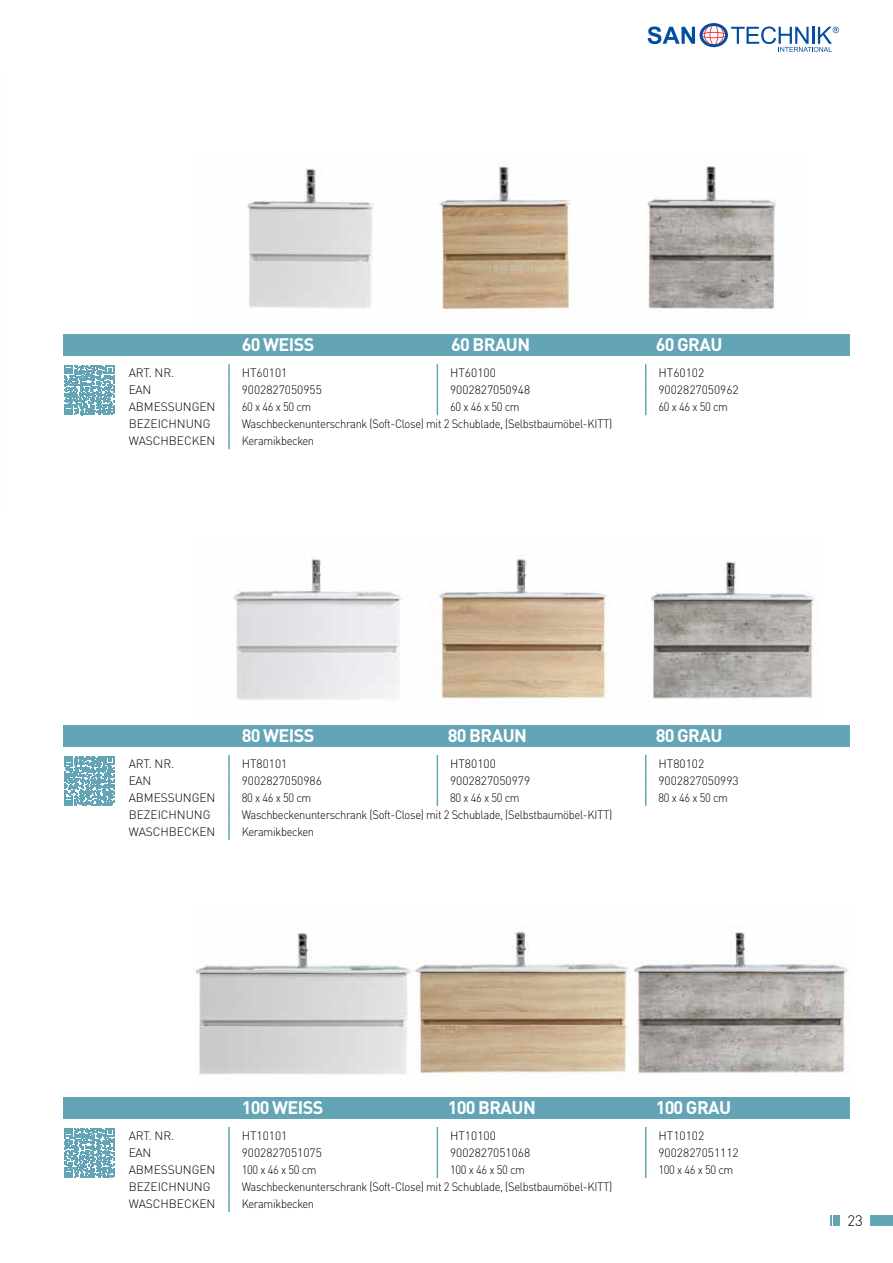
<style>
.page{position:relative;width:893px;height:1263px;background:#fff}
.page>*{position:absolute;margin:0;border:0;box-sizing:border-box;transform-origin:0 0}
.t1{font:700 18px "DIN Pro";letter-spacing:-.03em;color:#fff}
.t2{font:300 15px "DIN Pro";color:#000}
.t3{font:300 12px "DIN Pro";letter-spacing:-.03em;color:#000;scale:.93 1}
.t4{font:300 12px "DIN Pro";color:#000}
.t5{font:300 12px "DIN Pro";letter-spacing:-.005em;color:#000}
.t6{font:300 12px "DIN Pro";letter-spacing:-.03em;color:#000}
</style>
<div class="page">
<div style="left:63px;top:334px;width:787px;height:22px;background:#63a5b7"></div>
<svg style="left:228px;top:364px;width:2px;height:85px"></svg>
<svg style="left:437px;top:364px;width:1px;height:51px"></svg>
<svg style="left:645px;top:364px;width:1px;height:51px"></svg>
<svg style="left:64px;top:365px;width:50px;height:50px"></svg>
<img style="left:247px;top:168px;width:127px;height:140px">
<img style="left:439px;top:166px;width:337px;height:143px">
<div style="left:63px;top:725px;width:787px;height:21px;background:#63a5b7"></div>
<svg style="left:228px;top:755px;width:2px;height:85px"></svg>
<svg style="left:437px;top:755px;width:1px;height:51px"></svg>
<svg style="left:645px;top:755px;width:1px;height:51px"></svg>
<svg style="left:64px;top:756px;width:50px;height:50px"></svg>
<img style="left:227px;top:558px;width:170px;height:142px">
<img style="left:397px;top:558px;width:207px;height:151px">
<img style="left:604px;top:561px;width:211px;height:138px">
<div style="left:63px;top:1097px;width:787px;height:21px;background:#63a5b7"></div>
<svg style="left:228px;top:1127px;width:2px;height:85px"></svg>
<svg style="left:437px;top:1127px;width:1px;height:51px"></svg>
<svg style="left:645px;top:1127px;width:1px;height:51px"></svg>
<svg style="left:64px;top:1128px;width:50px;height:50px"></svg>
<img style="left:195px;top:932px;width:216px;height:143px">
<img style="left:411px;top:931px;width:208px;height:145px">
<img style="left:619px;top:931px;width:232px;height:143px">
<div style="left:870px;top:1215px;width:23px;height:11px;background:#63a5b7"></div>
<hr style="left:836px;top:1215px;width:4px;height:11px;background:#63a5b7">
<svg style="left:831px;top:1215px;width:5px;height:11px"></svg>
<svg style="left:648px;top:23px;width:191px;height:29px"></svg>
<h1 class="t1" style="left:242px;top:330px;width:74px">60 WEISS</h1>
<h1 class="t1" style="left:451px;top:330px;width:80px">60 BRAUN</h1>
<h1 class="t1" style="left:656px;top:330px;width:68px">60 GRAU</h1>
<p class="t6" style="left:129px;top:363px;width:47px">ART. NR.</p>
<p class="t4" style="left:242px;top:363px;width:47px">HT60101</p>
<p class="t4" style="left:450px;top:363px;width:47px">HT60100</p>
<p class="t4" style="left:658px;top:363px;width:47px">HT60102</p>
<p class="t4" style="left:129px;top:380px;width:24px">EAN</p>
<p class="t4" style="left:242px;top:380px;width:82px">9002827050955</p>
<p class="t4" style="left:450px;top:380px;width:82px">9002827050948</p>
<p class="t4" style="left:658px;top:380px;width:82px">9002827050962</p>
<p class="t5" style="left:129px;top:397px;width:88px">ABMESSUNGEN</p>
<p class="t3" style="left:242px;top:397px;width:76px">60 x 46 x 50 cm</p>
<p class="t3" style="left:450px;top:397px;width:76px">60 x 46 x 50 cm</p>
<p class="t3" style="left:658px;top:397px;width:76px">60 x 46 x 50 cm</p>
<p class="t5" style="left:129px;top:414px;width:83px">BEZEICHNUNG</p>
<p class="t3" style="left:242px;top:414px;width:400px">Waschbeckenunterschrank (Soft-Close) mit 2 Schublade, (Selbstbaumöbel-KITT)</p>
<p class="t5" style="left:129px;top:431px;width:88px">WASCHBECKEN</p>
<p class="t3" style="left:242px;top:431px;width:79px">Keramikbecken</p>
<h1 class="t1" style="left:242px;top:721px;width:74px">80 WEISS</h1>
<h1 class="t1" style="left:448px;top:721px;width:80px">80 BRAUN</h1>
<h1 class="t1" style="left:656px;top:721px;width:68px">80 GRAU</h1>
<p class="t6" style="left:129px;top:754px;width:47px">ART. NR.</p>
<p class="t4" style="left:242px;top:754px;width:47px">HT80101</p>
<p class="t4" style="left:450px;top:754px;width:47px">HT80100</p>
<p class="t4" style="left:658px;top:754px;width:47px">HT80102</p>
<p class="t4" style="left:129px;top:771px;width:24px">EAN</p>
<p class="t4" style="left:242px;top:771px;width:82px">9002827050986</p>
<p class="t4" style="left:450px;top:771px;width:82px">9002827050979</p>
<p class="t4" style="left:658px;top:771px;width:82px">9002827050993</p>
<p class="t5" style="left:129px;top:788px;width:88px">ABMESSUNGEN</p>
<p class="t3" style="left:242px;top:788px;width:76px">80 x 46 x 50 cm</p>
<p class="t3" style="left:450px;top:788px;width:76px">80 x 46 x 50 cm</p>
<p class="t3" style="left:658px;top:788px;width:76px">80 x 46 x 50 cm</p>
<p class="t5" style="left:129px;top:805px;width:83px">BEZEICHNUNG</p>
<p class="t3" style="left:242px;top:805px;width:400px">Waschbeckenunterschrank (Soft-Close) mit 2 Schublade, (Selbstbaumöbel-KITT)</p>
<p class="t5" style="left:129px;top:822px;width:88px">WASCHBECKEN</p>
<p class="t3" style="left:242px;top:822px;width:79px">Keramikbecken</p>
<h1 class="t1" style="left:242px;top:1093px;width:83px">100 WEISS</h1>
<h1 class="t1" style="left:448px;top:1093px;width:89px">100 BRAUN</h1>
<h1 class="t1" style="left:656px;top:1093px;width:77px">100 GRAU</h1>
<p class="t6" style="left:129px;top:1126px;width:47px">ART. NR.</p>
<p class="t4" style="left:242px;top:1126px;width:47px">HT10101</p>
<p class="t4" style="left:450px;top:1126px;width:47px">HT10100</p>
<p class="t4" style="left:658px;top:1126px;width:47px">HT10102</p>
<p class="t4" style="left:129px;top:1143px;width:24px">EAN</p>
<p class="t4" style="left:242px;top:1143px;width:82px">9002827051075</p>
<p class="t4" style="left:450px;top:1143px;width:82px">9002827051068</p>
<p class="t4" style="left:658px;top:1143px;width:82px">9002827051112</p>
<p class="t5" style="left:129px;top:1160px;width:88px">ABMESSUNGEN</p>
<p class="t3" style="left:242px;top:1160px;width:82px">100 x 46 x 50 cm</p>
<p class="t3" style="left:450px;top:1160px;width:82px">100 x 46 x 50 cm</p>
<p class="t3" style="left:658px;top:1160px;width:82px">100 x 46 x 50 cm</p>
<p class="t5" style="left:129px;top:1177px;width:83px">BEZEICHNUNG</p>
<p class="t3" style="left:242px;top:1177px;width:400px">Waschbeckenunterschrank (Soft-Close) mit 2 Schublade, (Selbstbaumöbel-KITT)</p>
<p class="t5" style="left:129px;top:1194px;width:88px">WASCHBECKEN</p>
<p class="t3" style="left:242px;top:1194px;width:79px">Keramikbecken</p>
<p class="t2" style="left:847px;top:1209px;width:17px">23</p>
</div>
